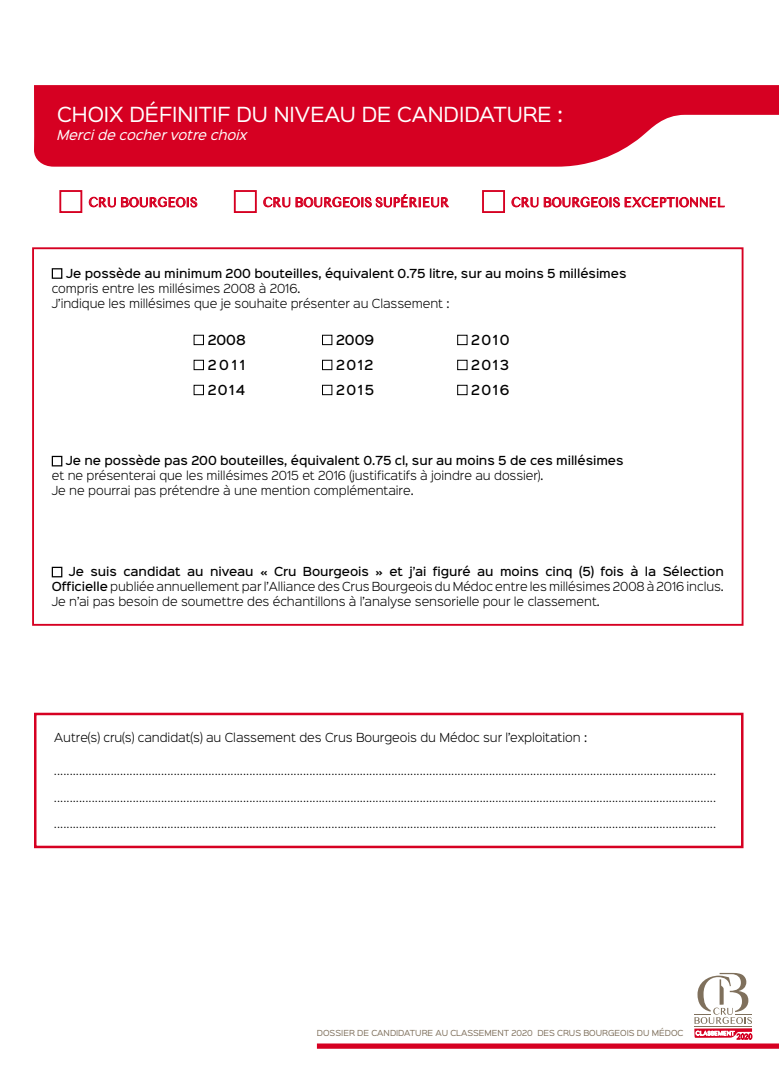
<style>
.page{position:relative;width:779px;height:1084px;background:#fff}
.page>*{position:absolute;margin:0;border:0;box-sizing:border-box;transform-origin:0 0}
.t1{font:18.75px "Sinkin Sans 400";color:#fff}
.t2{font:13.75px "Times Sans Serif";letter-spacing:-.01em;color:#d60022}
.t3{font:500 12.5px "Sinkin Sans 500";letter-spacing:.12em;color:#000}
.t4{font:italic 12.5px "Sinkin Sans 400";color:#fff}
.t5{font:300 11.25px/15px "Sinkin Sans 300";letter-spacing:-.005em;color:#000}
.t6{font:500 11.25px "Sinkin Sans 500";letter-spacing:-.005em;color:#000}
.t7{font:300 9.38px "Sinkin Sans 300";color:#000}
.t8{font:7.5px "Sinkin Sans 400";letter-spacing:-.005em;color:#7f705c}
.s1{font-family:"Sinkin Sans 500";font-weight:500}
</style>
<div class="page">
<svg style="left:34px;top:85px;width:744px;height:82px;background:#db213e"></svg>
<div style="left:52px;top:268px;width:10px;height:11px;border:1px solid #000"></div>
<div style="left:193px;top:335px;width:11px;height:10px;border:1px solid #000"></div>
<div style="left:322px;top:335px;width:10px;height:10px;border:1px solid #000"></div>
<div style="left:457px;top:335px;width:10px;height:10px;border:1px solid #000"></div>
<div style="left:193px;top:360px;width:11px;height:10px;border:1px solid #000"></div>
<div style="left:322px;top:360px;width:10px;height:10px;border:1px solid #000"></div>
<div style="left:457px;top:360px;width:10px;height:10px;border:1px solid #000"></div>
<div style="left:193px;top:385px;width:11px;height:10px;border:1px solid #000"></div>
<div style="left:322px;top:385px;width:10px;height:10px;border:1px solid #000"></div>
<div style="left:457px;top:385px;width:10px;height:10px;border:1px solid #000"></div>
<div style="left:52px;top:455px;width:10px;height:11px;border:1px solid #000"></div>
<div style="left:52px;top:566px;width:10px;height:11px;border:1px solid #000"></div>
<div style="left:32px;top:247px;width:711px;height:378px;border:2px solid #d60022"></div>
<div style="left:34px;top:712px;width:709px;height:136px;border:2px solid #d60022"></div>
<div style="left:317px;top:1043px;width:461px;height:5px;background:#d60022"></div>
<svg style="left:694px;top:972px;width:57px;height:67px"></svg>
<div style="left:59px;top:190px;width:23px;height:23px;border:2px solid #d60022"></div>
<svg style="left:89px;top:197px;width:108px;height:10px"></svg>
<div style="left:234px;top:190px;width:22px;height:23px;border:2px solid #d60022"></div>
<svg style="left:263px;top:194px;width:185px;height:13px"></svg>
<div style="left:481px;top:190px;width:23px;height:23px;border:2px solid #d60022"></div>
<svg style="left:511px;top:197px;width:213px;height:10px"></svg>
<h1 class="t1" style="left:57px;top:99px;width:507px">CHOIX DÉFINITIF DU NIVEAU DE CANDIDATURE :</h1>
<h3 class="t4" style="left:57px;top:124px;width:192px">Merci de cocher votre choix</h3>
<h2 class="t2" style="left:89px;top:193px;width:110px">CRU BOURGEOIS</h2>
<h2 class="t2" style="left:263px;top:193px;width:187px">CRU BOURGEOIS SUPÉRIEUR</h2>
<h2 class="t2" style="left:511px;top:193px;width:215px">CRU BOURGEOIS EXCEPTIONNEL</h2>
<p class="t6" style="left:66px;top:263px;width:561px">Je possède au minimum 200 bouteilles, équivalent 0.75 litre, sur au moins 5 millésimes</p>
<p class="t5" style="left:52px;top:280px;width:399px">compris entre les millésimes 2008 à 2016.<br>J’indique les millésimes que je souhaite présenter au Classement :</p>
<h3 class="t3" style="left:207px;top:329px;width:40px">2008</h3>
<h3 class="t3" style="left:336px;top:329px;width:39px">2009</h3>
<h3 class="t3" style="left:471px;top:329px;width:40px">2010</h3>
<h3 class="t3" style="left:207px;top:354px;width:39px">2011</h3>
<h3 class="t3" style="left:336px;top:354px;width:39px">2012</h3>
<h3 class="t3" style="left:471px;top:354px;width:39px">2013</h3>
<h3 class="t3" style="left:207px;top:379px;width:39px">2014</h3>
<h3 class="t3" style="left:336px;top:379px;width:40px">2015</h3>
<h3 class="t3" style="left:471px;top:379px;width:40px">2016</h3>
<p class="t6" style="left:66px;top:451px;width:559px">Je ne possède pas 200 bouteilles, équivalent 0.75 cl, sur au moins 5 de ces millésimes</p>
<p class="t5" style="left:52px;top:467px;width:493px">et ne présenterai que les millésimes 2015 et 2016 (justificatifs à joindre au dossier).<br>Je ne pourrai pas prétendre à une mention complémentaire.</p>
<p class="t6" style="left:69px;top:562px;width:656px">Je suis candidat au niveau « Cru Bourgeois » et j’ai figuré au moins cinq (5) fois à la Sélection</p>
<p class="t5" style="left:52px;top:578px;width:673px"><span class="s1">Officielle</span> publiée annuellement par l’Alliance des Crus Bourgeois du Médoc entre les millésimes 2008 à 2016 inclus.<br>Je n’ai pas besoin de soumettre des échantillons à l’analyse sensorielle pour le classement.</p>
<p class="t5" style="left:54px;top:729px;width:534px">Autre(s) cru(s) candidat(s) au Classement des Crus Bourgeois du Médoc sur l’exploitation :</p>
<p class="t7" style="left:54px;top:763px;width:662px">..................................................................................................................................................................................................................</p>
<p class="t7" style="left:54px;top:790px;width:662px">..................................................................................................................................................................................................................</p>
<p class="t7" style="left:54px;top:816px;width:662px">..................................................................................................................................................................................................................</p>
<p class="t8" style="left:317px;top:1025px;width:368px">DOSSIER DE CANDIDATURE AU CLASSEMENT 2020 DES CRUS BOURGEOIS DU MÉDOC</p>
</div>
